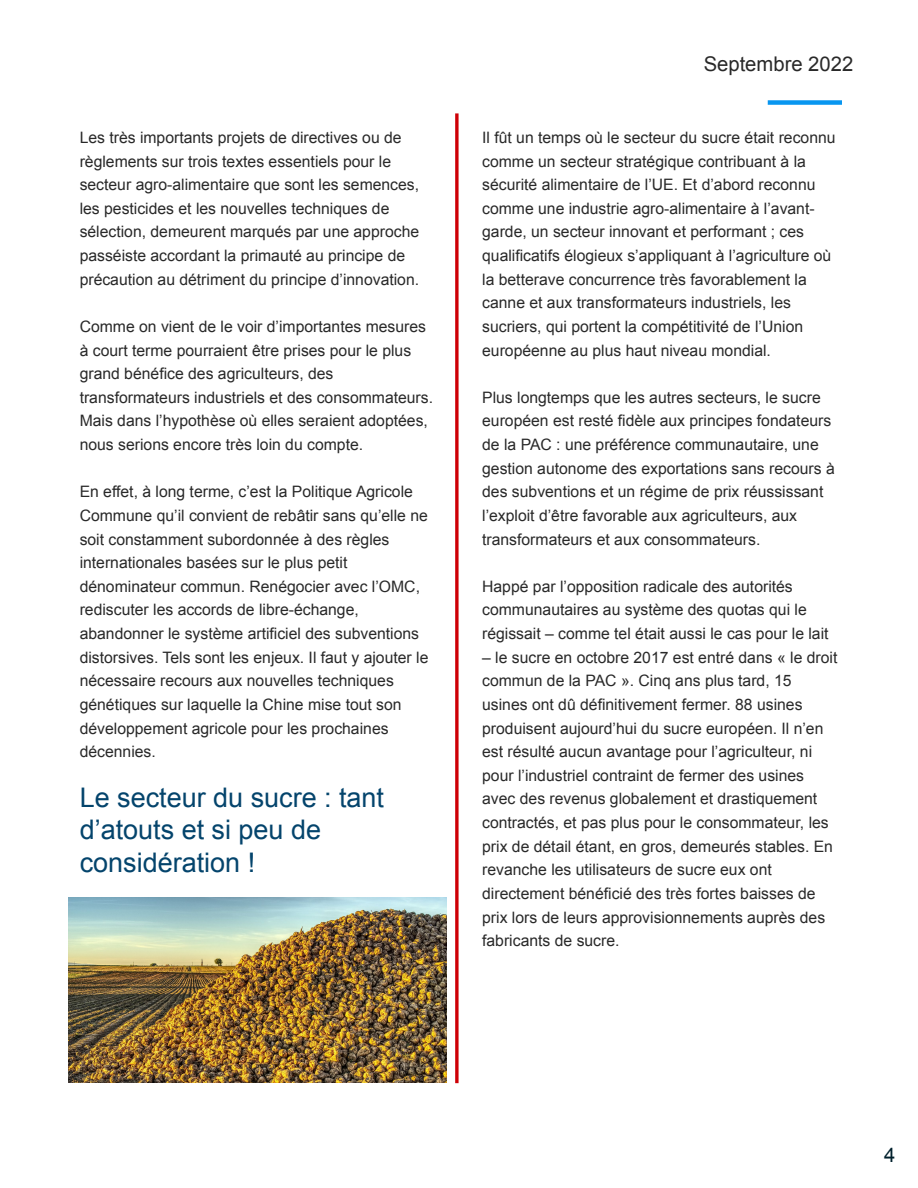
<style>
.page{position:relative;width:918px;height:1188px;background:#fff}
.page>*{position:absolute;margin:0;border:0;box-sizing:border-box;transform-origin:0 0}
.t1{font:27px/32.7px "Arial";color:#04446c}
.t2{font:20.25px "Arial";color:#292929}
.t3{font:20.25px "Arial";color:#00202c}
.t4{font:15.75px/23.7px "Arial";color:#292929}
</style>
<div class="page">
<svg style="left:455px;top:115px;width:4px;height:966px;background:#d5272c"></svg>
<div style="left:770px;top:100px;width:70px;height:5px;background:#0896f0"></div>
<img style="left:68px;top:898px;width:378px;height:184px">
<p class="t4" style="left:80px;top:126px;width:341px">Les très importants projets de directives ou de règlements sur trois textes essentiels pour le secteur agro-alimentaire que sont les semences, les pesticides et les nouvelles techniques de sélection, demeurent marqués par une approche passéiste accordant la primauté au principe de précaution au détriment du principe d’innovation.</p>
<p class="t4" style="left:80px;top:315px;width:355px">Comme on vient de le voir d’importantes mesures à court terme pourraient être prises pour le plus grand bénéfice des agriculteurs, des transformateurs industriels et des consommateurs.<br>Mais dans l’hypothèse où elles seraient adoptées, nous serions encore très loin du compte.</p>
<p class="t4" style="left:80px;top:480px;width:350px">En effet, à long terme, c’est la Politique Agricole Commune qu’il convient de rebâtir sans qu’elle ne soit constamment subordonnée à des règles internationales basées sur le plus petit dénominateur commun. Renégocier avec l’OMC, rediscuter les accords de libre-échange, abandonner le système artificiel des subventions distorsives. Tels sont les enjeux. Il faut y ajouter le nécessaire recours aux nouvelles techniques génétiques sur laquelle la Chine mise tout son développement agricole pour les prochaines décennies.</p>
<h1 class="t1" style="left:80px;top:781px;width:306px">Le secteur du sucre : tant d’atouts et si peu de considération !</h1>
<p class="t2" style="left:704px;top:53px;width:151px">Septembre 2022</p>
<p class="t4" style="left:482px;top:126px;width:355px">Il fût un temps où le secteur du sucre était reconnu comme un secteur stratégique contribuant à la sécurité alimentaire de l’UE. Et d’abord reconnu comme une industrie agro-alimentaire à l’avant&shy;garde, un secteur innovant et performant ; ces qualificatifs élogieux s’appliquant à l’agriculture où la betterave concurrence très favorablement la canne et aux transformateurs industriels, les sucriers, qui portent la compétitivité de l’Union européenne au plus haut niveau mondial.</p>
<p class="t4" style="left:482px;top:385px;width:354px">Plus longtemps que les autres secteurs, le sucre européen est resté fidèle aux principes fondateurs de la PAC : une préférence communautaire, une gestion autonome des exportations sans recours à des subventions et un régime de prix réussissant l’exploit d’être favorable aux agriculteurs, aux transformateurs et aux consommateurs.</p>
<p class="t4" style="left:482px;top:574px;width:348px">Happé par l’opposition radicale des autorités communautaires au système des quotas qui le régissait – comme tel était aussi le cas pour le lait</p>
<p class="t4" style="left:482px;top:645px;width:357px">– le sucre en octobre 2017 est entré dans « le droit commun de la PAC ». Cinq ans plus tard, 15 usines ont dû définitivement fermer. 88 usines produisent aujourd’hui du sucre européen. Il n’en est résulté aucun avantage pour l’agriculteur, ni pour l’industriel contraint de fermer des usines avec des revenus globalement et drastiquement contractés, et pas plus pour le consommateur, les prix de détail étant, en gros, demeurés stables. En revanche les utilisateurs de sucre eux ont directement bénéficié des très fortes baisses de prix lors de leurs approvisionnements auprès des fabricants de sucre.</p>
<p class="t3" style="left:884px;top:1144px;width:13px">4</p>
</div>
